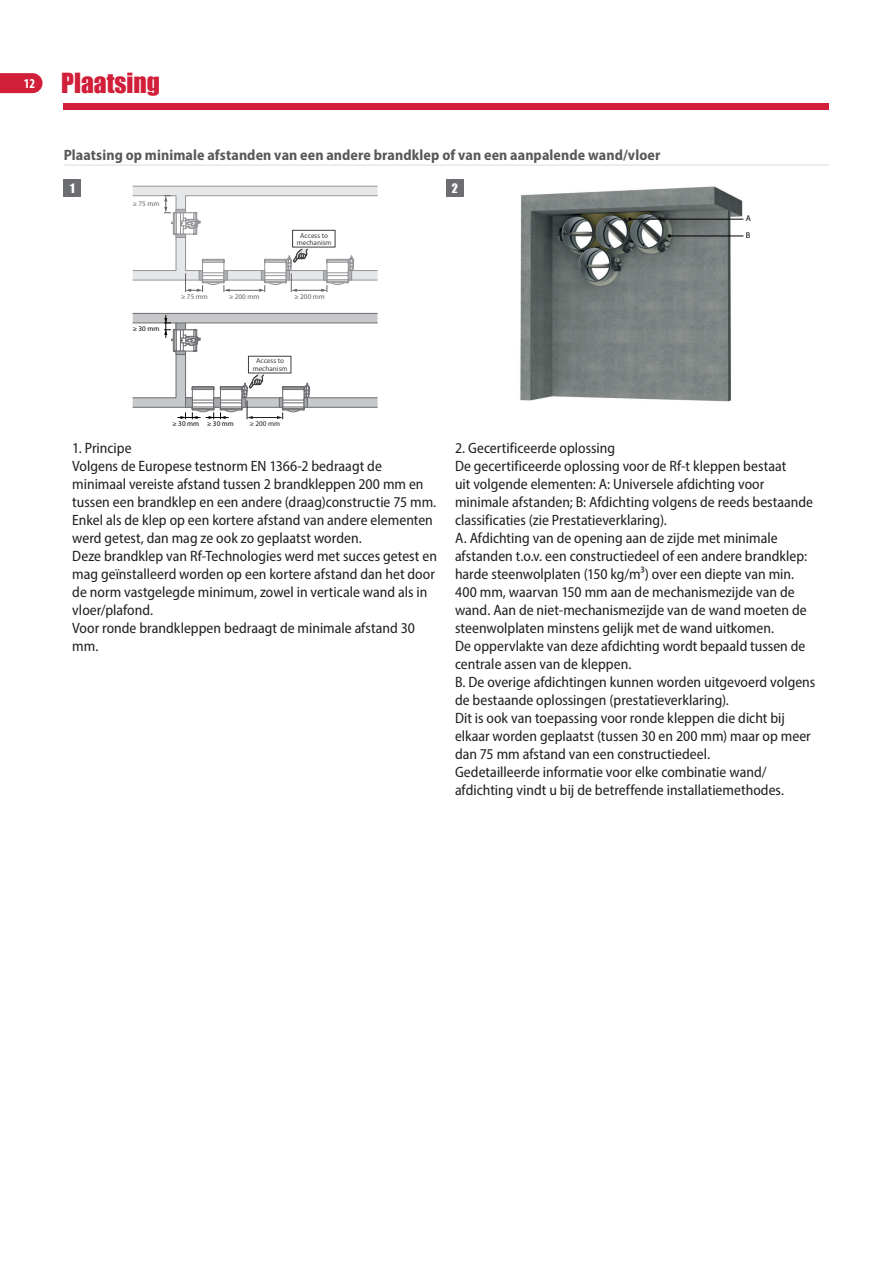
<style>
.page{position:relative;width:893px;height:1263px;background:#fff}
.page>*{position:absolute;margin:0;border:0;box-sizing:border-box;transform-origin:0 0}
.t1{font:25.5px "Impact";color:#d11e39}
.t2{font:semi-condensed 15px/18px "Myriad Pro";color:#231f20}
.t3{font:700 semi-condensed 15px "Myriad Pro";letter-spacing:.005em;color:#57585a}
.t4{font:12px "Impact";color:#fff}
.t5{font:8.4px/16.8px "Myriad Pro";color:#000001}
.t6{font:7.2px/7.2px "Myriad Pro";color:#3e3e3f;text-align:center}
.t7{font:7.2px "Myriad Pro";color:#636366}
.t8{font:7.2px "Myriad Pro";color:#040503}
.t9{font:7.2px "Myriad Pro";color:#231f20}
</style>
<div class="page">
<div style="left:64px;top:103px;width:765px;height:6px;background:#d11e39"></div>
<svg style="left:0;top:73px;width:43px;height:20px"></svg>
<hr style="left:64px;top:164px;width:765px;height:2px;background:#e6e7e9">
<svg style="left:133px;top:186px;width:245px;height:106px"></svg>
<div style="left:293px;top:230px;width:42px;height:17px;background:#fff"></div>
<div style="left:292px;top:230px;width:43px;height:17px;border:1px solid #3e3e3f"></div>
<svg style="left:133px;top:313px;width:245px;height:106px"></svg>
<div style="left:248px;top:356px;width:43px;height:17px;background:#fff"></div>
<div style="left:248px;top:356px;width:43px;height:17px;border:1px solid #3e3e3f"></div>
<img style="left:520px;top:186px;width:224px;height:216px">
<hr style="left:630px;top:219px;width:113px;height:1px;background:#000001">
<hr style="left:669px;top:236px;width:74px;height:1px;background:#000001">
<div style="left:64px;top:179px;width:17px;height:17px;background:#6c6d70"></div>
<div style="left:446px;top:179px;width:17px;height:17px;background:#6c6d70"></div>
<h1 class="t1" style="left:24px;top:63px;width:138px"><sup>12</sup> Plaatsing</h1>
<p class="t3" style="left:64px;top:145px;width:598px">Plaatsing op minimale afstanden van een andere brandklep of van een aanpalende wand/vloer</p>
<p class="t4" style="left:70px;top:179px;width:6px">1</p>
<p class="t4" style="left:452px;top:179px;width:8px">2</p>
<p class="t7" style="left:133px;top:199px;width:28px">≥ 75 mm</p>
<p class="t8" style="left:133px;top:324px;width:28px">≥ 30 mm</p>
<p class="t7" style="left:181px;top:292px;width:28px">≥ 75 mm</p>
<p class="t7" style="left:229px;top:292px;width:32px">≥ 200 mm</p>
<p class="t6" style="left:297px;top:231px;width:36px">Access to mechanism</p>
<p class="t7" style="left:294px;top:292px;width:32px">≥ 200 mm</p>
<p class="t6" style="left:253px;top:357px;width:36px">Access to mechanism</p>
<p class="t5" style="left:746px;top:210px;width:7px">A<br>B</p>
<p class="t8" style="left:172px;top:419px;width:63px">≥ 30 mm ≥ 30 mm</p>
<p class="t9" style="left:250px;top:419px;width:32px">≥ 200 mm</p>
<p class="t2" style="left:72px;top:438px;width:366px">1. Principe<br>Volgens de Europese testnorm EN 1366-2 bedraagt de minimaal vereiste afstand tussen 2 brandkleppen 200 mm en tussen een brandklep en een andere (draag)constructie 75 mm.<br>Enkel als de klep op een kortere afstand van andere elementen werd getest, dan mag ze ook zo geplaatst worden.<br>Deze brandklep van Rf-Technologies werd met succes getest en mag geïnstalleerd worden op een kortere afstand dan het door de norm vastgelegde minimum, zowel in verticale wand als in vloer/plafond.<br>Voor ronde brandkleppen bedraagt de minimale afstand 30 mm.</p>
<p class="t2" style="left:455px;top:438px;width:362px">2. Gecertificeerde oplossing<br>De gecertificeerde oplossing voor de Rf-t kleppen bestaat<br>uit volgende elementen: A: Universele afdichting voor minimale afstanden; B: Afdichting volgens de reeds bestaande classificaties (zie Prestatieverklaring).<br>A. Afdichting van de opening aan de zijde met minimale afstanden t.o.v. een constructiedeel of een andere brandklep: harde steenwolplaten (150 kg/m³) over een diepte van min.<br>400 mm, waarvan 150 mm aan de mechanismezijde van de wand. Aan de niet-mechanismezijde van de wand moeten de steenwolplaten minstens gelijk met de wand uitkomen.<br>De oppervlakte van deze afdichting wordt bepaald tussen de centrale assen van de kleppen.<br>B. De overige afdichtingen kunnen worden uitgevoerd volgens de bestaande oplossingen (prestatieverklaring).<br>Dit is ook van toepassing voor ronde kleppen die dicht bij elkaar worden geplaatst (tussen 30 en 200 mm) maar op meer dan 75 mm afstand van een constructiedeel.<br>Gedetailleerde informatie voor elke combinatie wand/ afdichting vindt u bij de betreffende installatiemethodes.</p>
</div>
